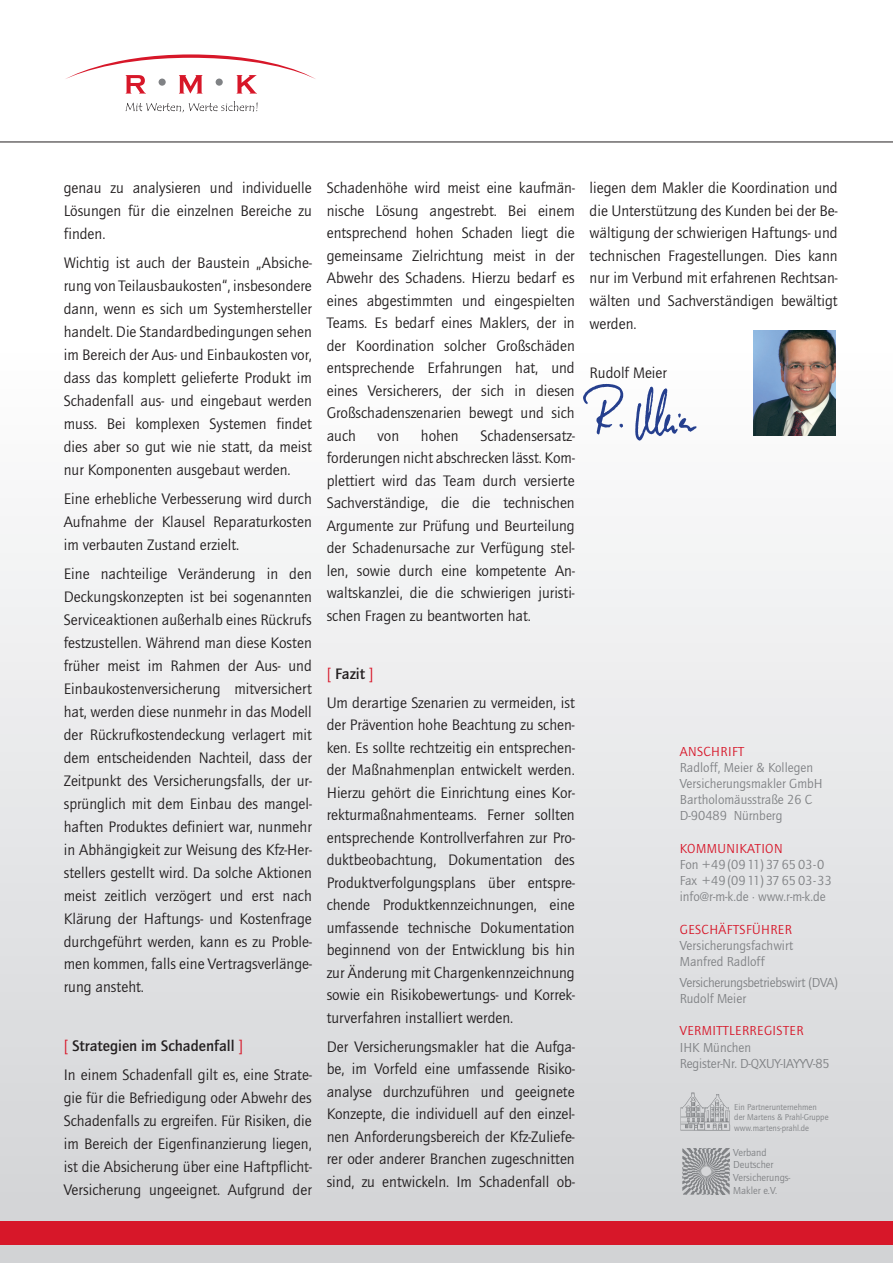
<style>
.page{position:relative;width:893px;height:1263px;background:#fff}
.page>*{position:absolute;margin:0;border:0;box-sizing:border-box;transform-origin:0 0}
.t1{font:15.75px/22.5px "Quay Itc T";color:#231f20;text-align:justify}
.t2{font:13.5px/16.2px "Quay Itc T";color:#808285}
.t3{font:13.5px "Quay Itc T";letter-spacing:.03em;color:#d71729}
.t4{font:13.5px/16.2px "Quay Itc T";letter-spacing:-.02em;color:#808285}
.t5{font:10.5px/12.6px "Quay Itc T";color:#808285}
.t6{font:8.85px/10.6px "Quay Itc T";color:#808285}
.s1{color:#d71729}
.s2{font-weight:700}
</style>
<div class="page">
<div style="left:0;top:349px;width:893px;height:914px;background:linear-gradient(to bottom,#fefefe,#d1d2d4)"></div>
<hr style="left:0;top:142px;width:893px;height:1px;background:#231f20">
<div style="left:0;top:1221px;width:893px;height:24px;background:#d71729"></div>
<img style="left:682px;top:1148px;width:47px;height:46px">
<img style="left:681px;top:1092px;width:50px;height:39px">
<img style="left:754px;top:331px;width:82px;height:104px">
<img style="left:581px;top:382px;width:116px;height:59px">
<svg style="left:126px;top:101px;width:131px;height:11px"></svg>
<svg style="left:66px;top:54px;width:250px;height:40px"></svg>
<div style="left:159px;top:79px;width:7px;height:7px;background:#808285;border-radius:50%"></div>
<div style="left:216px;top:79px;width:7px;height:7px;background:#808285;border-radius:50%"></div>
<p class="t1" style="left:64px;top:176px;width:250px;line-height:23px">genau zu analysieren und individuelle Lösungen für die einzelnen Bereiche zu finden.</p>
<p class="t1" style="left:64px;top:251px;width:250px;line-height:23px">Wichtig ist auch der Baustein „Absiche&shy;rung von Teilausbaukosten“, insbesondere dann, wenn es sich um Systemhersteller handelt. Die Standardbedingungen sehen im Bereich der Aus- und Einbaukosten vor, dass das komplett gelieferte Produkt im Schadenfall aus- und eingebaut werden muss. Bei komplexen Systemen findet dies aber so gut wie nie statt, da meist nur Komponenten ausgebaut werden.</p>
<p class="t1" style="left:64px;top:487px;width:250px;line-height:23px">Eine erhebliche Verbesserung wird durch Aufnahme der Klausel Reparaturkosten im verbauten Zustand erzielt.</p>
<p class="t1" style="left:64px;top:562px;width:250px;line-height:23px">Eine nachteilige Veränderung in den Deckungskonzepten ist bei sogenannten Serviceaktionen außerhalb eines Rückrufs festzustellen. Während man diese Kosten früher meist im Rahmen der Aus- und Einbaukostenversicherung mitversichert hat, werden diese nunmehr in das Modell der Rückrufkostendeckung verlagert mit dem entscheidenden Nachteil, dass der Zeitpunkt des Versicherungsfalls, der ur&shy;sprünglich mit dem Einbau des mangel&shy;haften Produktes definiert war, nunmehr in Abhängigkeit zur Weisung des Kfz-Her&shy;stellers gestellt wird. Da solche Aktionen meist zeitlich verzögert und erst nach Klärung der Haftungs- und Kostenfrage durchgeführt werden, kann es zu Proble&shy;men kommen, falls eine Vertragsverlänge&shy;rung ansteht.</p>
<p class="t1" style="left:64px;top:1031px;width:250px;line-height:29.4px"><span class="s1">[</span> <span class="s2">Strategien im Schadenfall</span> <span class="s1">]<br></span>In einem Schadenfall gilt es, eine Strate-</p>
<p class="t1" style="left:64px;top:1086px;width:250px;line-height:23px">gie für die Befriedigung oder Abwehr des Schadenfalls zu ergreifen. Für Risiken, die im Bereich der Eigenfinanzierung liegen, ist die Absicherung über eine Haftpflicht-Versicherung ungeeignet. Aufgrund der</p>
<p class="t1" style="left:327px;top:176px;width:250px">Schadenhöhe wird meist eine kaufmän&shy;nische Lösung angestrebt. Bei einem entsprechend hohen Schaden liegt die gemeinsame Zielrichtung meist in der Abwehr des Schadens. Hierzu bedarf es eines abgestimmten und eingespielten Teams. Es bedarf eines Maklers, der in der Koordination solcher Großschäden entsprechende Erfahrungen hat, und eines Versicherers, der sich in diesen Großschadenszenarien bewegt und sich auch</p>
<p class="t1" style="left:327px;top:424px;width:250px;text-indent:154px">Schadensersatz&shy;forderungen nicht abschrecken lässt. Kom&shy;plettiert wird das Team durch versierte Sachverständige, die die technischen Argumente zur Prüfung und Beurteilung der Schadenursache zur Verfügung stel&shy;len, sowie durch eine kompetente An&shy;waltskanzlei, die die schwierigen juristi&shy;schen Fragen zu beantworten hat.</p>
<p class="t1" style="left:378px;top:424px;width:23px">von</p>
<p class="t1" style="left:421px;top:424px;width:39px">hohen</p>
<p class="t1" style="left:327px;top:659px;width:250px;line-height:29px"><span class="s1">[</span> <span class="s2">Fazit</span> <span class="s1">]<br></span>Um derartige Szenarien zu vermeiden, ist</p>
<p class="t1" style="left:327px;top:713px;width:250px">der Prävention hohe Beachtung zu schen&shy;ken. Es sollte rechtzeitig ein entsprechen&shy;der Maßnahmenplan entwickelt werden.<br>Hierzu gehört die Einrichtung eines Kor&shy;rekturmaßnahmenteams. Ferner sollten entsprechende Kontrollverfahren zur Pro&shy;duktbeobachtung, Dokumentation des Produktverfolgungsplans über entspre&shy;chende Produktkennzeichnungen, eine umfassende technische Dokumentation beginnend von der Entwicklung bis hin zur Änderung mit Chargenkennzeichnung sowie ein Risikobewertungs- und Korrek&shy;turverfahren installiert werden.</p>
<p class="t1" style="left:327px;top:1035px;width:250px">Der Versicherungsmakler hat die Aufga&shy;be, im Vorfeld eine umfassende Risiko&shy;analyse durchzuführen und geeignete Konzepte, die individuell auf den einzel&shy;nen Anforderungsbereich der Kfz-Zuliefe&shy;rer oder anderer Branchen zugeschnitten sind, zu entwickeln. Im Schadenfall ob-</p>
<p class="t1" style="left:590px;top:177px;width:250px">liegen dem Makler die Koordination und die Unterstützung des Kunden bei der Be&shy;wältigung der schwierigen Haftungs- und technischen Fragestellungen. Dies kann nur im Verbund mit erfahrenen Rechtsan&shy;wälten und Sachverständigen bewältigt werden.</p>
<p class="t1" style="left:590px;top:361px;width:79px">Rudolf Meier</p>
<p class="t3" style="left:680px;top:743px;width:66px">ANSCHRIFT</p>
<p class="t2" style="left:680px;top:759px;width:144px">Radloff, Meier &amp; Kollegen<br>Versicherungsmakler GmbH<br>Bartholomäusstraße 26 C<br>D-90489 Nürnberg</p>
<p class="t3" style="left:680px;top:840px;width:104px">KOMMUNIKATION</p>
<p class="t2" style="left:680px;top:856px;width:153px">Fon +49 (09 11) 37 65 03-0<br>Fax +49 (09 11) 37 65 03-33 info@r-m-k.de · www.r-m-k.de</p>
<p class="t3" style="left:680px;top:921px;width:114px">GESCHÄFTSFÜHRER</p>
<p class="t2" style="left:680px;top:937px;width:115px">Versicherungsfachwirt<br>Manfred Radloff</p>
<p class="t4" style="left:680px;top:974px;width:160px">Versicherungsbetriebswirt (DVA)<br>Rudolf Meier</p>
<p class="t3" style="left:680px;top:1023px;width:125px">VERMITTLERREGISTER</p>
<p class="t2" style="left:680px;top:1039px;width:151px">IHK München<br>Register-Nr. D-QXUY-IAYYV-85</p>
<p class="t6" style="left:734px;top:1101px;width:96px">Ein Partnerunternehmen der Martens &amp; Prahl-Gruppe www.martens-prahl.de</p>
<p class="t5" style="left:733px;top:1146px;width:59px">Verband<br>Deutscher<br>Versicherungs-<br>Makler e.V.</p>
</div>
